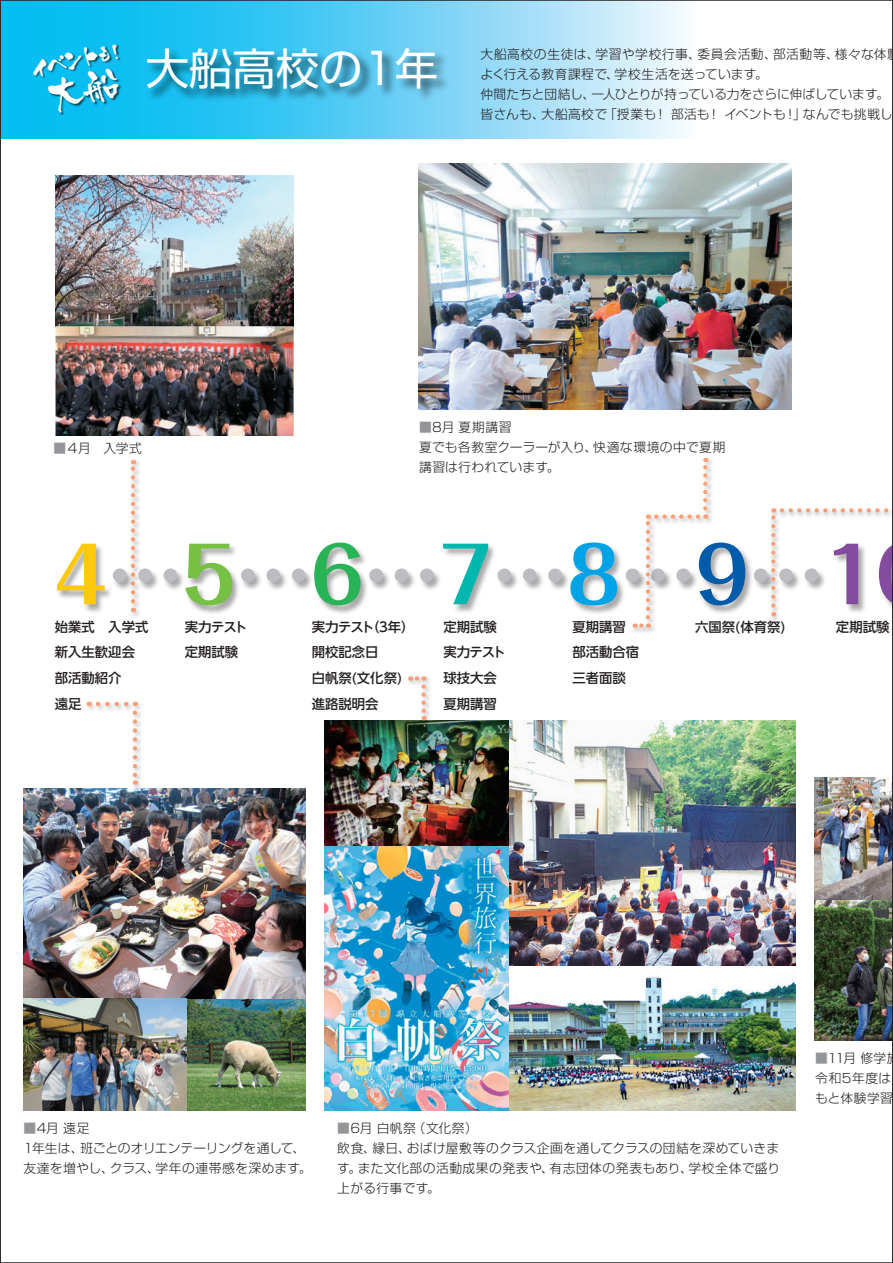
<style>
.page{position:relative;width:893px;height:1263px;background:#fff}
.page>*{position:absolute;margin:0;border:0;box-sizing:border-box;transform-origin:0 0}
.t1{font:43.35px "Shin Go Pro";color:#fff}
.t2{font:21.3px "Kyo Madoka Kana B";color:#fff}
.t3{font:500 13.35px/25.8px "UD Shin Go NT Pro";color:#231f20}
.t4{font:300 12.75px/20.1px "Shin Go Pro";letter-spacing:.025em;color:#231f20}
.t5{font:300 12.75px/20.1px "Shin Go Pro";letter-spacing:.005em;color:#231f20}
.s1{font-size:17.85px}
.s2{color:#939598}
</style>
<div class="page">
<svg style="left:3px;top:3px;width:683px;height:135px;background:#77d5f6"></svg>
<img style="left:419px;top:164px;width:335px;height:246px">
<img style="left:56px;top:176px;width:238px;height:260px">
<img style="left:26px;top:37px;width:113px;height:87px">
<img style="left:324px;top:720px;width:186px;height:391px">
<img style="left:510px;top:720px;width:244px;height:391px">
<img style="left:404px;top:676px;width:30px;height:53px">
<svg style="left:417px;top:676px;width:9px;height:44px"></svg>
<img style="left:86px;top:701px;width:55px;height:87px">
<svg style="left:98px;top:702px;width:38px;height:4px"></svg>
<svg style="left:133px;top:713px;width:4px;height:72px"></svg>
<img style="left:81px;top:543px;width:671px;height:73px">
<svg style="left:57px;top:544px;width:48px;height:60px"></svg>
<svg style="left:113px;top:460px;width:64px;height:141px"></svg>
<svg style="left:185px;top:544px;width:47px;height:61px"></svg>
<svg style="left:241px;top:568px;width:64px;height:14px"></svg>
<svg style="left:314px;top:542px;width:47px;height:63px"></svg>
<svg style="left:369px;top:568px;width:65px;height:14px"></svg>
<svg style="left:443px;top:544px;width:45px;height:60px"></svg>
<svg style="left:497px;top:568px;width:65px;height:14px"></svg>
<svg style="left:570px;top:542px;width:47px;height:63px"></svg>
<img style="left:632px;top:457px;width:80px;height:175px">
<svg style="left:635px;top:623px;width:14px;height:5px"></svg>
<svg style="left:626px;top:514px;width:119px;height:103px"></svg>
<svg style="left:703px;top:458px;width:4px;height:50px"></svg>
<img style="left:142px;top:43px;width:313px;height:67px">
<img style="left:187px;top:998px;width:118px;height:113px">
<img style="left:23px;top:788px;width:282px;height:210px">
<img style="left:23px;top:998px;width:164px;height:113px">
<img style="left:754px;top:0;width:139px;height:1263px">
<svg style="left:46px;top:65px;width:77px;height:50px;background:#07a2cf"></svg>
<h2 class="t2" style="left:28px;top:60px;width:97px;rotate:-13deg">イベント<span class="s1">も！</span></h2>
<h1 class="t1" style="left:146px;top:33px;width:294px">大船高校の１年</h1>
<p class="t4" style="left:480px;top:43px;width:413px">大船高校の生徒は、学習や学校行事、委員会活動、部活動等、様々な体よく行える教育課程で、学校生活を送っています。<br>仲間たちと団結し、一人ひとりが持っている力をさらに伸ばしています。皆さんも、大船高校で「授業も！ 部活も！ イベントも！」なんでも挑戦し</p>
<p class="t4" style="left:54px;top:437px;width:90px"><span class="s2">■</span>４月　入学式</p>
<p class="t4" style="left:419px;top:416px;width:308px"><span class="s2">■</span>8月 夏期講習<br>夏でも各教室クーラーが入り、快適な環境の中で夏期講習は行われています。</p>
<p class="t3" style="left:55px;top:613px;width:95px">始業式　入学式新入生歓迎会部活動紹介<br>遠足</p>
<p class="t3" style="left:185px;top:613px;width:64px">実力テスト定期試験</p>
<p class="t3" style="left:312px;top:613px;width:104px">実力テスト（３年）開校記念日<br>白帆祭(文化祭)進路説明会</p>
<p class="t3" style="left:443px;top:613px;width:64px">定期試験実力テスト球技大会夏期講習</p>
<p class="t3" style="left:573px;top:613px;width:68px">夏期講習部活動合宿三者面談</p>
<p class="t3" style="left:695px;top:613px;width:92px">六国祭(体育祭)</p>
<p class="t3" style="left:836px;top:613px;width:55px">定期試験</p>
<p class="t5" style="left:23px;top:1116px;width:290px"><span class="s2">■</span>4月 遠足　<br>1年生は、班ごとのオリエンテーリングを通して、友達を増やし、クラス、学年の連帯感を深めます。</p>
<p class="t4" style="left:337px;top:1116px;width:445px"><span class="s2">■</span>6月 白帆祭（文化祭）<br>飲食、縁日、おばけ屋敷等のクラス企画を通してクラスの団結を深めていきます。また文化部の活動成果の発表や、有志団体の発表もあり、学校全体で盛り上がる行事です。</p>
<p class="t4" style="left:815px;top:1047px;width:79px"><span class="s2">■</span>11月 修学令和5年度はもと体験学習</p>
</div>
